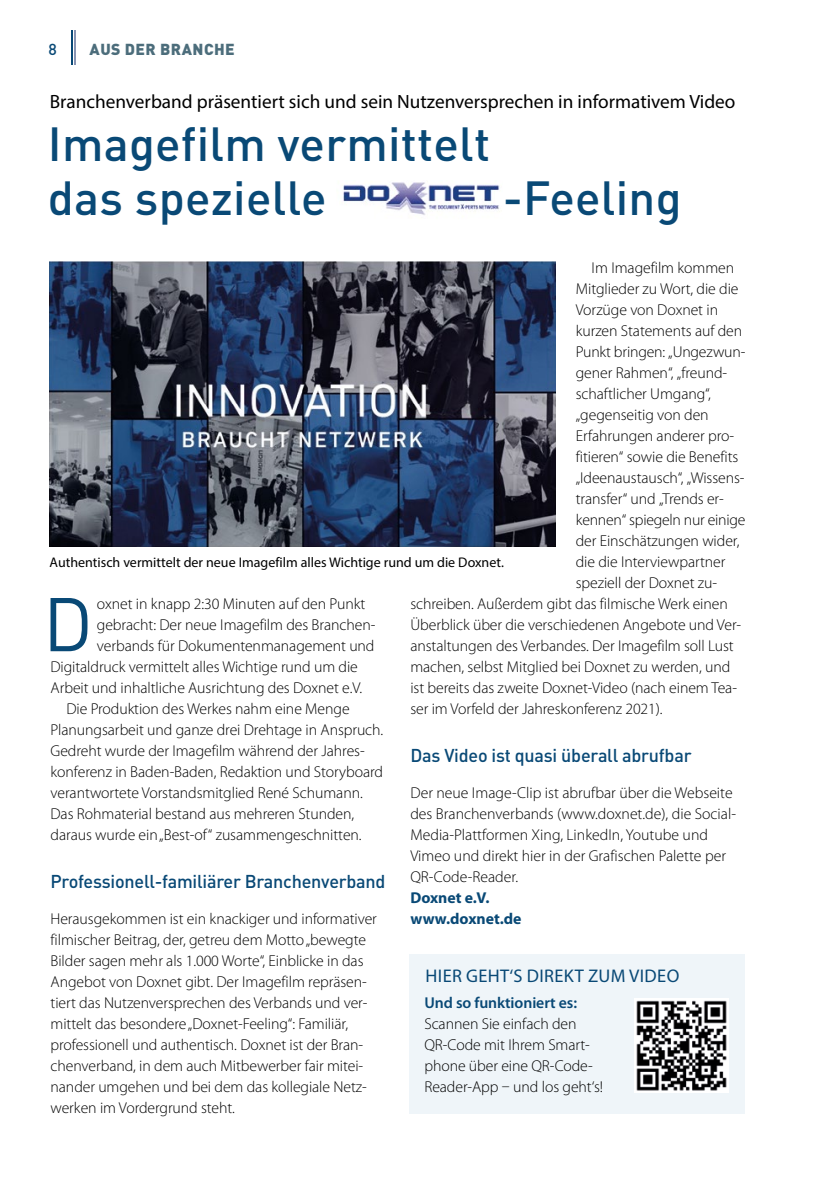
<style>
.page{position:relative;width:819px;height:1191px;background:#fff}
.page>*{position:absolute;margin:0;border:0;box-sizing:border-box;transform-origin:0 0}
._04_Lauf_Initial{font:74.73px "DINOT";color:#094976}
._02_Head{font:500 47.25px/53.4px "DINOT";letter-spacing:.005em;color:#094976}
._01_Dachzeile{font:19.25px "Myriad Pro";color:#000}
._05_Zwiti_einzeilig{font:500 18.38px "DINOT";letter-spacing:-.01em;color:#094976}
._02_Head_klein_Kaste{font:18.38px "Myriad Pro";letter-spacing:.02em;color:#094976}
._04_Lauf{font:300 15.75px/21px "Myriad Pro";letter-spacing:-.005em;color:#000}
._04_Lauf_Einzug{font:300 15.75px/21px "Myriad Pro";letter-spacing:-.005em;color:#000}
._04_Lauf_Initial-2{font:300 15.75px "Myriad Pro";letter-spacing:-.005em;color:#000}
._04_Lauf_Kasten{font:300 15.75px/21px "Myriad Pro";letter-spacing:-.005em;color:#000}
.t1{font:700 15.75px/21px "Myriad Pro";color:#094976}
.t2{font:900 15.75px "DINOT";letter-spacing:.03em;color:#4c6d7b}
.t3{font:500 15.75px "DINOT";color:#094976}
._07_BU{font:14px "Myriad Pro";color:#000}
.s1{font-weight:600;color:#094976}
</style>
<div class="page">
<hr style="left:71px;top:30px;width:1px;height:35px;background:#094976">
<hr style="left:74px;top:30px;width:2px;height:35px;background:#8995b3">
<img style="left:343px;top:182px;width:157px;height:33px">
<img style="left:50px;top:262px;width:506px;height:284px">
<div style="left:409px;top:953px;width:335px;height:160px;background:#eff5f9"></div>
<img style="left:634px;top:998px;width:94px;height:94px">
<p class="t3" style="left:49px;top:39px;width:10px">8</p>
<p class="t2" style="left:90px;top:38px;width:147px">AUS DER BRANCHE</p>
<p class="_01_Dachzeile" style="left:50px;top:89px;width:687px">Branchenverband präsentiert sich und sein Nutzenversprechen in informativem Video</p>
<p class="_02_Head" style="left:48px;top:116px;width:444px">Imagefilm vermittelt das spezielle</p>
<p class="_02_Head" style="left:502px;top:170px;width:180px">-Feeling</p>
<p class="_04_Lauf" style="left:591px;top:257px;width:144px">Im Imagefilm kommen</p>
<p class="_04_Lauf" style="left:575px;top:278px;width:164px">Mitglieder zu Wort, die die</p>
<p class="_04_Lauf" style="left:575px;top:299px;width:144px">Vorzüge von Doxnet in</p>
<p class="_04_Lauf" style="left:575px;top:320px;width:168px">kurzen Statements auf den</p>
<p class="_04_Lauf" style="left:575px;top:341px;width:171px">Punkt bringen: „Ungezwun-</p>
<p class="_04_Lauf" style="left:575px;top:362px;width:153px">gener Rahmen“, „freund-</p>
<p class="_04_Lauf" style="left:575px;top:383px;width:137px">schaftlicher Umgang“,</p>
<p class="_04_Lauf" style="left:575px;top:404px;width:134px">„gegenseitig von den</p>
<p class="_04_Lauf" style="left:575px;top:425px;width:160px">Erfahrungen anderer pro-</p>
<p class="_04_Lauf" style="left:575px;top:446px;width:164px">fitieren“ sowie die Benefits</p>
<p class="_04_Lauf" style="left:575px;top:467px;width:170px">„Ideenaustausch“, „Wissens-</p>
<p class="_04_Lauf" style="left:575px;top:488px;width:149px">transfer“ und „Trends er-</p>
<p class="_04_Lauf" style="left:575px;top:509px;width:171px">kennen“ spiegeln nur einige</p>
<p class="_04_Lauf" style="left:575px;top:530px;width:165px">der Einschätzungen wider,</p>
<p class="_04_Lauf" style="left:575px;top:551px;width:151px">die die Interviewpartner</p>
<p class="_04_Lauf" style="left:575px;top:572px;width:143px">speziell der Doxnet zu-</p>
<p class="_04_Lauf" style="left:410px;top:593px;width:319px">schreiben. Außerdem gibt das filmische Werk einen</p>
<p class="_04_Lauf" style="left:410px;top:614px;width:332px">Überblick über die verschiedenen Angebote und Ver-</p>
<p class="_04_Lauf" style="left:410px;top:635px;width:325px">anstaltungen des Verbandes. Der Imagefilm soll Lust</p>
<p class="_04_Lauf" style="left:410px;top:656px;width:321px">machen, selbst Mitglied bei Doxnet zu werden, und</p>
<p class="_04_Lauf" style="left:410px;top:677px;width:328px">ist bereits das zweite Doxnet-Video (nach einem Tea-</p>
<p class="_04_Lauf" style="left:410px;top:698px;width:254px">ser im Vorfeld der Jahreskonferenz 2021).</p>
<p class="_05_Zwiti_einzeilig" style="left:410px;top:743px;width:283px">Das Video ist quasi überall abrufbar</p>
<p class="_04_Lauf" style="left:410px;top:782px;width:327px">Der neue Image-Clip ist abrufbar über die Webseite des Branchenverbands (www.doxnet.de), die Social-Media-Plattformen Xing, LinkedIn, Youtube und Vimeo und direkt hier in der Grafischen Palette per QR-Code-Reader.</p>
<p class="t1" style="left:410px;top:887px;width:113px">Doxnet e.V. www.doxnet.de</p>
<p class="_07_BU" style="left:50px;top:554px;width:456px">Authentisch vermittelt der neue Imagefilm alles Wichtige rund um die Doxnet.</p>
<p class="_04_Lauf_Initial" style="left:43px;top:577px;width:52px">D</p>
<p class="_04_Lauf_Initial-2" style="left:97px;top:594px;width:270px">oxnet in knapp 2:30 Minuten auf den Punkt</p>
<p class="_04_Lauf_Initial-2" style="left:97px;top:615px;width:280px">gebracht: Der neue Imagefilm des Branchen-</p>
<p class="_04_Lauf_Initial-2" style="left:97px;top:636px;width:279px">verbands für Dokumentenmanagement und</p>
<p class="_04_Lauf_Initial-2" style="left:51px;top:657px;width:309px">Digitaldruck vermittelt alles Wichtige rund um die</p>
<p class="_04_Lauf_Initial-2" style="left:51px;top:678px;width:313px">Arbeit und inhaltliche Ausrichtung des Doxnet e.V.</p>
<p class="_04_Lauf_Einzug" style="left:51px;top:698px;width:334px;text-indent:16px">Die Produktion des Werkes nahm eine Menge Planungsarbeit und ganze drei Drehtage in Anspruch.<br>Gedreht wurde der Imagefilm während der Jahres&shy;konferenz in Baden-Baden, Redaktion und Storyboard verantwortete Vorstandsmitglied René Schumann.<br>Das Rohmaterial bestand aus mehreren Stunden, daraus wurde ein „Best-of“ zusammengeschnitten.</p>
<p class="_05_Zwiti_einzeilig" style="left:51px;top:869px;width:336px">Professionell-familiärer Branchenverband</p>
<p class="_04_Lauf" style="left:51px;top:908px;width:328px">Herausgekommen ist ein knackiger und informativer filmischer Beitrag, der, getreu dem Motto „bewegte Bilder sagen mehr als 1.000 Worte“, Einblicke in das Angebot von Doxnet gibt. Der Imagefilm repräsen&shy;tiert das Nutzenversprechen des Verbands und ver&shy;mittelt das besondere „Doxnet-Feeling“: Familiär, professionell und authentisch. Doxnet ist der Bran&shy;chenverband, in dem auch Mitbewerber fair mitei&shy;nander umgehen und bei dem das kollegiale Netz&shy;werken im Vordergrund steht.</p>
<p class="_02_Head_klein_Kaste" style="left:425px;top:964px;width:255px">HIER GEHT‘S DIREKT ZUM VIDEO</p>
<p class="_04_Lauf_Kasten" style="left:424px;top:992px;width:170px"><span class="s1">Und so funktioniert es:<br></span>Scannen Sie einfach den<br>QR-Code mit Ihrem Smart&shy;phone über eine QR-Code-</p>
<p class="_04_Lauf_Kasten" style="left:424px;top:1076px;width:180px">Reader-App – und los geht‘s!</p>
</div>
